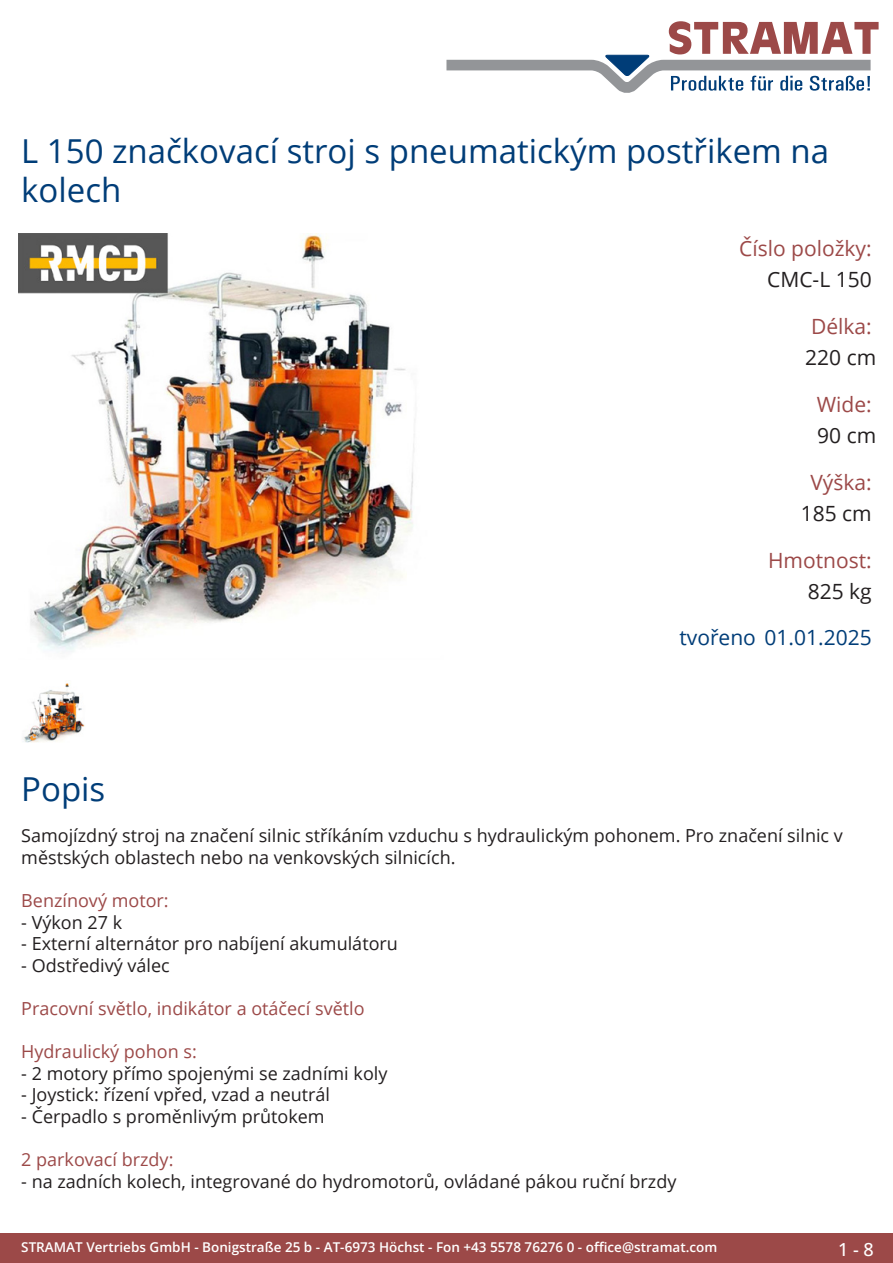
<style>
.page{position:relative;width:893px;height:1263px;background:#fff}
.page>*{position:absolute;margin:0;border:0;box-sizing:border-box;transform-origin:0 0}
.Produkttitel{font:33px/39.6px "Open Sans";color:#003d78}
.TechDaten_Überschrif{font:21px "Open Sans";color:#9c4948}
.TechDaten_Inhalt{font:21px "Open Sans";color:#231f20}
.Erstellungsdatum{font:21px "Open Sans";color:#003d78}
.Beschreibung_Text{font:18px/21.6px "Open Sans";color:#231f20}
.Beschreibung_Text-2{font:18px "Open Sans";color:#9c4948}
.t1{font:500 18px "Open Sans";color:#fff}
.t2{font:600 13.5px "Open Sans";color:#fff}
</style>
<div class="page">
<div style="left:0;top:1233px;width:893px;height:30px;background:#9c4948"></div>
<svg style="left:446px;top:21px;width:433px;height:72px"></svg>
<img style="left:18px;top:234px;width:397px;height:418px">
<img style="left:22px;top:683px;width:63px;height:60px">
<p class="Produkttitel" style="left:21px;top:130px;width:809px">L 150 značkovací stroj s pneumatickým postřikem na kolech</p>
<p class="TechDaten_Überschrif" style="left:739px;top:234px;width:134px">Číslo položky:</p>
<p class="TechDaten_Inhalt" style="left:767px;top:265px;width:106px">CMC-L 150</p>
<p class="TechDaten_Überschrif" style="left:811px;top:312px;width:62px">Délka:</p>
<p class="TechDaten_Inhalt" style="left:805px;top:343px;width:73px">220 cm</p>
<p class="TechDaten_Überschrif" style="left:817px;top:390px;width:56px">Wide:</p>
<p class="TechDaten_Inhalt" style="left:817px;top:421px;width:61px">90 cm</p>
<p class="TechDaten_Überschrif" style="left:810px;top:468px;width:63px">Výška:</p>
<p class="TechDaten_Inhalt" style="left:801px;top:499px;width:73px">185 cm</p>
<p class="TechDaten_Überschrif" style="left:768px;top:546px;width:105px">Hmotnost:</p>
<p class="TechDaten_Inhalt" style="left:808px;top:577px;width:66px">825 kg</p>
<p class="Erstellungsdatum" style="left:679px;top:623px;width:194px">tvořeno 01.01.2025</p>
<p class="Produkttitel" style="left:21px;top:768px;width:86px">Popis</p>
<p class="Beschreibung_Text" style="left:21px;top:824px;width:823px">Samojízdný stroj na značení silnic stříkáním vzduchu s hydraulickým pohonem. Pro značení silnic v městských oblastech nebo na venkovských silnicích.</p>
<p class="Beschreibung_Text-2" style="left:21px;top:888px;width:149px">Benzínový motor:</p>
<p class="Beschreibung_Text" style="left:21px;top:911px;width:103px">- Výkon 27 k</p>
<p class="Beschreibung_Text" style="left:21px;top:932px;width:378px">- Externí alternátor pro nabíjení akumulátoru</p>
<p class="Beschreibung_Text" style="left:21px;top:954px;width:150px">- Odstředivý válec</p>
<p class="Beschreibung_Text-2" style="left:21px;top:996px;width:345px">Pracovní světlo, indikátor a otáčecí světlo</p>
<p class="Beschreibung_Text-2" style="left:21px;top:1039px;width:177px">Hydraulický pohon s:</p>
<p class="Beschreibung_Text" style="left:21px;top:1062px;width:368px">- 2 motory přímo spojenými se zadními koly</p>
<p class="Beschreibung_Text" style="left:21px;top:1083px;width:310px">- Joystick: řízení vpřed, vzad a neutrál</p>
<p class="Beschreibung_Text" style="left:21px;top:1105px;width:305px">- Čerpadlo s proměnlivým průtokem</p>
<p class="Beschreibung_Text-2" style="left:21px;top:1147px;width:154px">2 parkovací brzdy:</p>
<p class="Beschreibung_Text" style="left:21px;top:1170px;width:657px">- na zadních kolech, integrované do hydromotorů, ovládané pákou ruční brzdy</p>
<p class="t2" style="left:21px;top:1238px;width:698px">STRAMAT Vertriebs GmbH - Bonigstraße 25 b - AT-6973 Höchst - Fon +43 5578 76276 0 - office@stramat.com</p>
<p class="t1" style="left:838px;top:1237px;width:37px">1 - 8</p>
</div>
